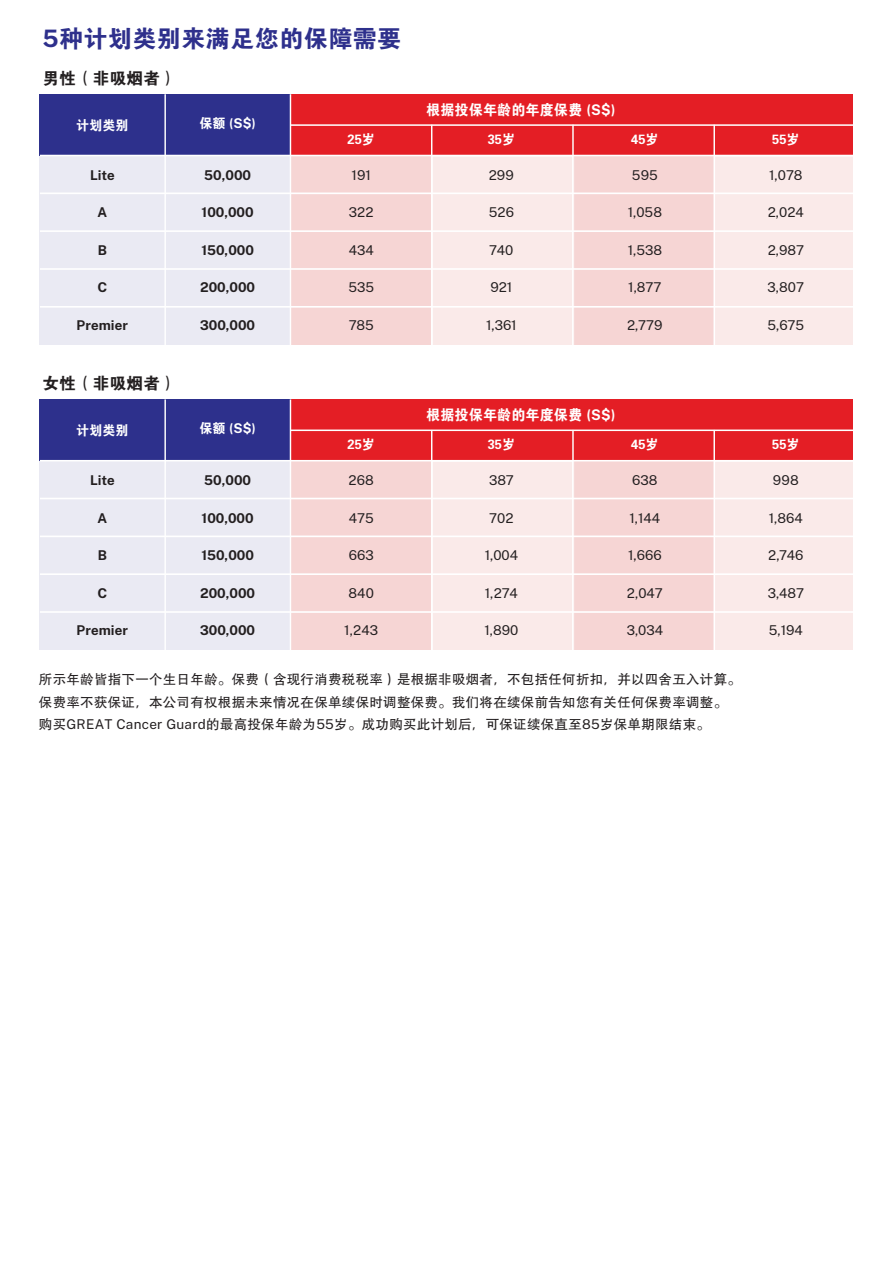
<style>
.page{position:relative;width:893px;height:1263px;background:#fff}
.page>*{position:absolute;margin:0;border:0;box-sizing:border-box;transform-origin:0 0}
.t1{font:24px "FZDHTJW GB1 0";letter-spacing:.02em;color:#2e308c}
.t2{font:16.5px "FZDHTJW GB1 0";letter-spacing:.02em;color:#231f20}
.t3{font:14.7px "FZDHTJW GB1 0";letter-spacing:.01em;color:#fff;scale:.96 1}
.t4{font:13.5px "Public Sans";color:#231f20}
.t5{font:13.5px/22.5px "FZHTJW GB1 0";letter-spacing:.02em;color:#231f20}
.t6{font:700 13.5px "Public Sans";letter-spacing:-.005em;color:#231f20}
.t7{font:13.5px "FZDHTJW GB1 0";color:#fff;scale:.96 1}
.s1{font-family:"Public Sans";font-weight:100}
.s2{font-family:"Public Sans";font-weight:700}
.s3{font-family:"Koz Go Pr 6 N"}
</style>
<div class="page">
<div style="left:715px;top:157px;width:137px;height:188px;background:#faeae9"></div>
<div style="left:574px;top:155px;width:140px;height:190px;background:#f6d5d4"></div>
<div style="left:433px;top:156px;width:142px;height:189px;background:#faeae9"></div>
<div style="left:290px;top:94px;width:562px;height:61px;background:#e41e25"></div>
<div style="left:291px;top:155px;width:141px;height:190px;background:#f6d5d4"></div>
<hr style="left:290px;top:124px;width:562px;height:2px;background:#fff">
<div style="left:40px;top:155px;width:251px;height:190px;background:#eaeaf3"></div>
<div style="left:40px;top:94px;width:251px;height:61px;background:#2d308c"></div>
<hr style="left:40px;top:155px;width:812px;height:1px;background:#fff">
<hr style="left:40px;top:192px;width:812px;height:2px;background:#fff">
<hr style="left:40px;top:230px;width:812px;height:2px;background:#fff">
<hr style="left:40px;top:268px;width:812px;height:2px;background:#fff">
<hr style="left:40px;top:306px;width:812px;height:2px;background:#fff">
<hr style="left:290px;top:94px;width:1px;height:251px;background:#fff">
<hr style="left:164px;top:94px;width:2px;height:251px;background:#fff">
<hr style="left:431px;top:125px;width:1px;height:220px;background:#fff">
<hr style="left:572px;top:125px;width:2px;height:220px;background:#fff">
<hr style="left:713px;top:125px;width:2px;height:220px;background:#fff">
<div style="left:715px;top:462px;width:137px;height:188px;background:#faeae9"></div>
<div style="left:574px;top:460px;width:140px;height:190px;background:#f6d5d4"></div>
<div style="left:433px;top:461px;width:142px;height:189px;background:#faeae9"></div>
<div style="left:290px;top:399px;width:562px;height:61px;background:#e41e25"></div>
<div style="left:291px;top:460px;width:141px;height:190px;background:#f6d5d4"></div>
<hr style="left:290px;top:429px;width:562px;height:2px;background:#fff">
<div style="left:40px;top:460px;width:251px;height:190px;background:#eaeaf3"></div>
<div style="left:40px;top:399px;width:251px;height:62px;background:#2d308c"></div>
<hr style="left:40px;top:460px;width:812px;height:1px;background:#fff">
<hr style="left:40px;top:498px;width:812px;height:1px;background:#fff">
<hr style="left:40px;top:535px;width:812px;height:2px;background:#fff">
<hr style="left:40px;top:573px;width:812px;height:2px;background:#fff">
<hr style="left:40px;top:611px;width:812px;height:2px;background:#fff">
<hr style="left:290px;top:399px;width:1px;height:251px;background:#fff">
<hr style="left:164px;top:399px;width:2px;height:251px;background:#fff">
<hr style="left:431px;top:430px;width:1px;height:220px;background:#fff">
<hr style="left:572px;top:430px;width:2px;height:220px;background:#fff">
<hr style="left:713px;top:430px;width:2px;height:220px;background:#fff">
<h1 class="t1" style="left:42px;top:25px;width:360px"><span class="s1">5</span>种计划类别来满足您的保障需要</h1>
<p class="t2" style="left:42px;top:69px;width:136px">男性（非吸烟者）</p>
<p class="t7" style="left:76px;top:118px;width:56px">计划类别</p>
<p class="t7" style="left:199px;top:116px;width:60px">保额 (<span class="s2">S$</span>)</p>
<p class="t7" style="left:348px;top:132px;width:30px">25岁</p>
<p class="t6" style="left:90px;top:165px;width:26px">Lite</p>
<p class="t6" style="left:98px;top:202px;width:11px">A</p>
<p class="t6" style="left:98px;top:240px;width:11px">B</p>
<p class="t6" style="left:98px;top:277px;width:11px">C</p>
<p class="t6" style="left:77px;top:315px;width:53px">Premier</p>
<p class="t6" style="left:204px;top:165px;width:48px">50,000</p>
<p class="t6" style="left:202px;top:202px;width:53px">100,000</p>
<p class="t6" style="left:201px;top:240px;width:54px">150,000</p>
<p class="t6" style="left:200px;top:277px;width:56px">200,000</p>
<p class="t6" style="left:200px;top:315px;width:56px">300,000</p>
<p class="t4" style="left:352px;top:165px;width:21px">191</p>
<p class="t4" style="left:349px;top:202px;width:26px">322</p>
<p class="t4" style="left:349px;top:240px;width:27px">434</p>
<p class="t4" style="left:348px;top:277px;width:27px">535</p>
<p class="t4" style="left:349px;top:315px;width:27px">785</p>
<p class="t2" style="left:42px;top:374px;width:136px">女性（非吸烟者）</p>
<p class="t7" style="left:76px;top:423px;width:56px">计划类别</p>
<p class="t7" style="left:199px;top:421px;width:60px">保额 (<span class="s2">S$</span>)</p>
<p class="t7" style="left:348px;top:437px;width:30px">25岁</p>
<p class="t6" style="left:90px;top:470px;width:26px">Lite</p>
<p class="t6" style="left:98px;top:507px;width:11px">A</p>
<p class="t6" style="left:98px;top:545px;width:11px">B</p>
<p class="t6" style="left:98px;top:582px;width:11px">C</p>
<p class="t6" style="left:77px;top:620px;width:53px">Premier</p>
<p class="t6" style="left:204px;top:470px;width:48px">50,000</p>
<p class="t6" style="left:202px;top:507px;width:53px">100,000</p>
<p class="t6" style="left:201px;top:545px;width:54px">150,000</p>
<p class="t6" style="left:200px;top:582px;width:56px">200,000</p>
<p class="t6" style="left:200px;top:620px;width:56px">300,000</p>
<p class="t4" style="left:349px;top:470px;width:27px">268</p>
<p class="t4" style="left:349px;top:508px;width:27px">475</p>
<p class="t4" style="left:349px;top:545px;width:26px">663</p>
<p class="t4" style="left:349px;top:583px;width:27px">840</p>
<p class="t4" style="left:344px;top:620px;width:35px">1,243</p>
<p class="t3" style="left:426px;top:102px;width:199px">根据投保年龄的年度保费 (<span class="s1">S$</span>)</p>
<p class="t7" style="left:488px;top:132px;width:30px">35岁</p>
<p class="t4" style="left:489px;top:165px;width:27px">299</p>
<p class="t4" style="left:489px;top:202px;width:27px">526</p>
<p class="t4" style="left:489px;top:240px;width:26px">740</p>
<p class="t4" style="left:490px;top:277px;width:24px">921</p>
<p class="t4" style="left:486px;top:315px;width:32px">1,361</p>
<p class="t7" style="left:631px;top:132px;width:30px">45岁</p>
<p class="t4" style="left:632px;top:165px;width:27px">595</p>
<p class="t4" style="left:628px;top:202px;width:36px">1,058</p>
<p class="t4" style="left:628px;top:240px;width:36px">1,538</p>
<p class="t4" style="left:628px;top:277px;width:35px">1,877</p>
<p class="t4" style="left:627px;top:315px;width:37px">2,779</p>
<p class="t3" style="left:426px;top:407px;width:199px">根据投保年龄的年度保费 (<span class="s1">S$</span>)</p>
<p class="t7" style="left:488px;top:437px;width:30px">35岁</p>
<p class="t4" style="left:489px;top:470px;width:26px">387</p>
<p class="t4" style="left:489px;top:508px;width:26px">702</p>
<p class="t4" style="left:485px;top:545px;width:35px">1,004</p>
<p class="t4" style="left:485px;top:583px;width:35px">1,274</p>
<p class="t4" style="left:484px;top:620px;width:35px">1,890</p>
<p class="t7" style="left:631px;top:437px;width:30px">45岁</p>
<p class="t4" style="left:632px;top:470px;width:27px">638</p>
<p class="t4" style="left:629px;top:508px;width:32px">1,144</p>
<p class="t4" style="left:628px;top:545px;width:35px">1,666</p>
<p class="t4" style="left:627px;top:583px;width:37px">2,047</p>
<p class="t4" style="left:627px;top:620px;width:38px">3,034</p>
<p class="t5" style="left:39px;top:668px;width:704px">所示年龄皆指下一个生日年龄。保费（含现行消费税税率）是根据非吸烟者<span class="s3">，</span>不包括任何折扣<span class="s3">，</span>并以四舍五入计算。保费率不获保证<span class="s3">，</span>本公司有权根据未来情况在保单续保时调整保费。我们将在续保前告知您有关任何保费率调整。购买<span class="s1">GREAT Cancer Guard</span>的最高投保年龄为<span class="s1">55</span>岁。成功购买此计划后<span class="s3">，</span>可保证续保直至<span class="s1">85</span>岁保单期限结束。</p>
<p class="t7" style="left:772px;top:132px;width:30px">55岁</p>
<p class="t4" style="left:769px;top:165px;width:35px">1,078</p>
<p class="t4" style="left:768px;top:202px;width:38px">2,024</p>
<p class="t4" style="left:768px;top:240px;width:38px">2,987</p>
<p class="t4" style="left:768px;top:277px;width:38px">3,807</p>
<p class="t4" style="left:767px;top:315px;width:38px">5,675</p>
<p class="t7" style="left:772px;top:437px;width:30px">55岁</p>
<p class="t4" style="left:773px;top:470px;width:27px">998</p>
<p class="t4" style="left:769px;top:508px;width:36px">1,864</p>
<p class="t4" style="left:768px;top:545px;width:37px">2,746</p>
<p class="t4" style="left:768px;top:583px;width:38px">3,487</p>
<p class="t4" style="left:769px;top:620px;width:36px">5,194</p>
</div>
